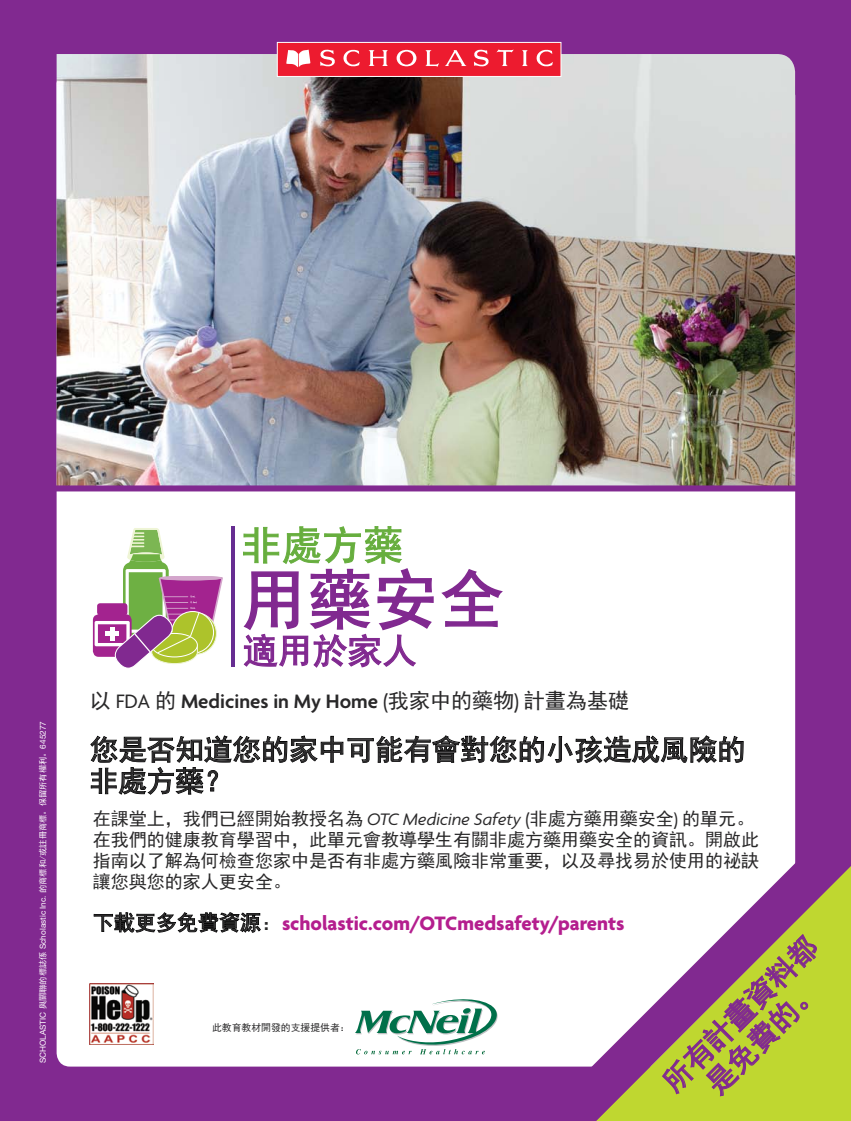
<style>
.page{position:relative;width:851px;height:1121px;background:#fff}
.page>*{position:absolute;margin:0;border:0;box-sizing:border-box;transform-origin:0 0}
.t1{font:34.65px "Sim Hei";color:#812990}
.t2{font:29.25px/32.4px "Sim Hei";color:#812990;text-align:center}
.t3{font:28.5px/31.5px "Sim Hei";color:#292829}
.t4{font:700 21px "Agenda";color:#b41e8e}
.t5{font:600 21px "Agenda";color:#292829}
.t6{font:18px/21px "Sim Hei";color:#292829}
.t7{font:9.75px "Sim Hei";color:#292829}
.t8{font:8.25px "Helvetica Neue";color:#fff}
.s1{font-family:"Sim Hei"}
.s2{font-family:"Sim Hei";font-weight:400}
.s3{font-weight:400}
.s4{font-family:"Agenda";font-style:italic}
.s5{font-family:"Agenda"}
.s6{font-family:"Sim Hei";font-weight:400;color:#292829}
</style>
<div class="page">
<div style="left:1px;top:0;width:849px;height:1120px;background:#812990"></div>
<div style="left:57px;top:491px;width:738px;height:575px;background:#fff"></div>
<img style="left:90px;top:983px;width:63px;height:61px">
<svg style="left:537px;top:807px;width:313px;height:313px"></svg>
<svg style="left:355px;top:996px;width:142px;height:58px;background:#c1dad2"></svg>
<img style="left:57px;top:54px;width:738px;height:431px">
<div style="left:277px;top:42px;width:284px;height:34px;background:#ed1b2f"></div>
<svg style="left:286px;top:50px;width:24px;height:17px"></svg>
<svg style="left:320px;top:50px;width:15px;height:17px"></svg>
<svg style="left:343px;top:50px;width:16px;height:17px"></svg>
<svg style="left:368px;top:50px;width:20px;height:16px"></svg>
<svg style="left:425px;top:50px;width:14px;height:17px"></svg>
<svg style="left:474px;top:50px;width:15px;height:17px"></svg>
<svg style="left:496px;top:49px;width:17px;height:17px"></svg>
<svg style="left:522px;top:50px;width:5px;height:16px"></svg>
<svg style="left:536px;top:50px;width:17px;height:17px"></svg>
<svg style="left:396px;top:50px;width:20px;height:16px"></svg>
<svg style="left:445px;top:50px;width:21px;height:16px"></svg>
<div style="left:277px;top:42px;width:284px;height:35px;border:1px solid #fff"></div>
<svg style="left:94px;top:911px;width:167px;height:22px;background:#939393"></svg>
<svg style="left:90px;top:735px;width:653px;height:60px;background:#d2d2d2"></svg>
<hr style="left:231px;top:526px;width:3px;height:140px;background:#662d91">
<svg style="left:93px;top:614px;width:39px;height:43px"></svg>
<svg style="left:95px;top:528px;width:128px;height:144px;background:#c7b6b0"></svg>
<svg style="left:242px;top:526px;width:262px;height:142px"></svg>
<p class="t8" style="left:38px;top:1063px;width:344px;rotate:-90deg">SCHOLASTIC <span class="s1">與關聯的標誌係</span> Scholastic Inc. <span class="s1">的商標和/或註冊商標。保留所有權利。</span>645277</p>
<h1 class="t1" style="left:243px;top:633px;width:175px">適用於家人</h1>
<p class="t5" style="left:90px;top:688px;width:540px"><span class="s2">以</span> <span class="s3">FDA</span> <span class="s2">的</span> Medicines in My Home <span class="s3">(</span><span class="s2">我家中的藥物</span><span class="s3">)</span> <span class="s2">計畫為基礎</span></p>
<h3 class="t3" style="left:90px;top:733px;width:657px">您是否知道您的家中可能有會對您的小孩造成風險的非處方藥？</h3>
<p class="t6" style="left:93px;top:808px;width:667px">在課堂上，我們已經開始教授名為 <span class="s4">OTC Medicine Safety</span> <span class="s5">(</span>非處方藥用藥安全<span class="s5">)</span> 的單元。在我們的健康教育學習中，此單元會教導學生有關非處方藥用藥安全的資訊。開啟此指南以了解為何檢查您家中是否有非處方藥風險非常重要，以及尋找易於使用的祕訣讓您與您的家人更安全。</p>
<p class="t4" style="left:93px;top:910px;width:533px"><span class="s6">下載更多免費資源：</span>scholastic.com/OTCmedsafety/parents</p>
<h2 class="t2" style="left:656px;top:1075px;width:207px;rotate:-45deg">所有計畫資料都是免費的。</h2>
<p class="t7" style="left:212px;top:1022px;width:139px">此教育教材開發的支援提供者：</p>
</div>
